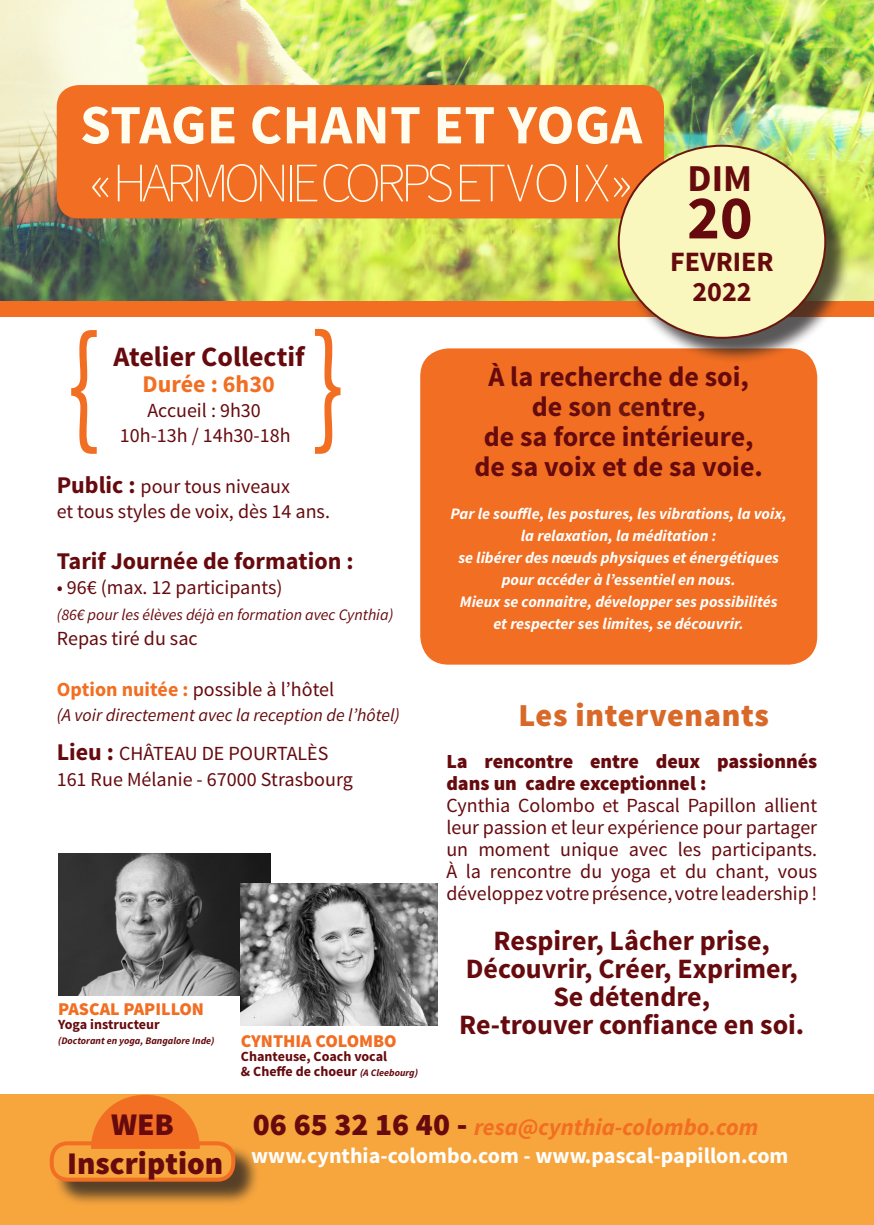
<style>
.page{position:relative;width:874px;height:1225px;background:#fff}
.page>*{position:absolute;margin:0;border:0;box-sizing:border-box;transform-origin:0 0}
.t1{font:700 62px "Source Sans Pro";color:#660a0e}
.t2{font:200 55.4px/58px "Source Sans Pro";letter-spacing:-.09em;color:#fffdf0}
.t3{font:700 38px "Source Sans Pro";color:#660a0e}
.t4{font:900 32px "Source Sans Pro";letter-spacing:.02em;color:#d86928}
.t5{font:900 31.6px "Source Sans Pro";color:#660a0e}
.t6{font:700 28px "Source Sans Pro";color:#660a0e}
.t7{font:700 24px "Source Sans Pro";color:#660a0e}
.t8{font:700 24px "Source Sans Pro";color:#f16e22}
.t9{font:italic 700 23.6px "Source Sans Pro";color:#f16e22}
.t10{font:700 22px "Source Sans Pro";color:#fff}
.t11{font:20px/22px "Source Sans Pro";color:#660a0e;text-align:justify}
.t12{font:900 20px/22px "Source Sans Pro";color:#660a0e}
.t13{font:italic 18px "Source Sans Pro";color:#660a0e}
.t14{font:900 18px "Source Sans Pro";color:#f16e22}
.t15{font:italic 700 16px "Source Sans Pro";color:#fff}
.t16{font:italic 16px "Source Sans Pro";color:#660a0e}
.t17{font:700 14px "Source Sans Pro";color:#660a0e}
.t18{font:italic 700 10px "Source Sans Pro";color:#660a0e}
.s1{font-weight:700}
.s2{font-weight:700;font-size:24px}
.s3{font-weight:700;color:#f16e22}
.s4{font-style:italic;font-size:10px}
.s5{color:#6c1610}
.s6{font-weight:900;font-style:normal;font-size:31.6px;color:#660a0e}
</style>
<div class="page">
<div style="left:420px;top:348px;width:396px;height:316px;background:#f16e22;border-radius:28px"></div>
<img style="left:0;top:0;width:873px;height:301px">
<div style="left:57px;top:85px;width:606px;height:133px;background:#f16e22;border-radius:22px"></div>
<img style="left:58px;top:853px;width:212px;height:142px">
<div style="left:0;top:301px;width:873px;height:15px;background:#f16e22"></div>
<img style="left:241px;top:883px;width:196px;height:142px">
<svg style="left:71px;top:330px;width:26px;height:124px"></svg>
<svg style="left:315px;top:329px;width:25px;height:125px"></svg>
<div style="left:0;top:1094px;width:873px;height:131px;background:#f7a63e"></div>
<div style="left:53px;top:1144px;width:207px;height:62px;background:#231f20;opacity:.75"></div>
<div style="left:52px;top:1143px;width:181px;height:36px;background:#f7a63e;border-radius:16px"></div>
<div style="left:50px;top:1141px;width:185px;height:40px;border:4px solid #f16e22;border-radius:16px"></div>
<svg style="left:91px;top:1094px;width:109px;height:54px"></svg>
<div style="left:620px;top:148px;width:230px;height:216px;background:#231f20;opacity:.75"></div>
<div style="left:618px;top:146px;width:206px;height:192px;background:#f9f7be;border-radius:50%"></div>
<p class="t2" style="left:80px;top:96px;width:563px"><span class="s1">STAGE CHANT ET YOGA </span>« HARMONIE CORPS ET VOIX»</p>
<p class="t3" style="left:687px;top:154px;width:66px">DIM</p>
<p class="t1" style="left:686px;top:178px;width:67px">20</p>
<p class="t6" style="left:669px;top:244px;width:105px">FEVRIER</p>
<p class="t6" style="left:692px;top:274px;width:61px">2022</p>
<p class="t6" style="left:113px;top:339px;width:193px">Atelier Collectif</p>
<p class="t8" style="left:143px;top:368px;width:133px">Durée : 6h30</p>
<p class="t11" style="left:147px;top:400px;width:115px">Accueil : 9h30</p>
<p class="t11" style="left:120px;top:425px;width:172px">10h-13h / 14h30-18h</p>
<p class="t11" style="left:57px;top:476px;width:235px"><span class="s2">Public :</span> pour tous niveaux</p>
<p class="t11" style="left:57px;top:501px;width:274px">et tous styles de voix, dès 14 ans.</p>
<p class="t7" style="left:57px;top:546px;width:298px">Tarif Journée de formation :</p>
<p class="t11" style="left:57px;top:577px;width:227px">• 96€ (max. 12 participants)</p>
<p class="t16" style="left:57px;top:604px;width:338px">(86€ pour les élèves déjà en formation avec Cynthia)</p>
<p class="t11" style="left:57px;top:628px;width:142px">Repas tiré du sac</p>
<p class="t11" style="left:57px;top:678px;width:279px"><span class="s3">Option nuitée :</span> possible à l’hôtel</p>
<p class="t13" style="left:57px;top:704px;width:344px">(A voir directement avec la reception de l’hôtel)</p>
<p class="t11" style="left:57px;top:743px;width:273px"><span class="s2">Lieu :</span> CHÂTEAU DE POURTALÈS</p>
<p class="t11" style="left:57px;top:768px;width:297px">161 Rue Mélanie - 67000 Strasbourg</p>
<p class="t14" style="left:58px;top:997px;width:147px">PASCAL PAPILLON</p>
<p class="t17" style="left:58px;top:1015px;width:103px">Yoga instructeur</p>
<p class="t18" style="left:58px;top:1034px;width:158px">(Doctorant en yoga, Bangalore Inde)</p>
<p class="t14" style="left:241px;top:1028px;width:157px">CYNTHIA COLOMBO</p>
<p class="t17" style="left:241px;top:1047px;width:148px">Chanteuse, Coach vocal</p>
<p class="t17" style="left:241px;top:1062px;width:178px">&amp; Cheffe de choeur <span class="s4">(A Cleebourg)</span></p>
<p class="t6" style="left:488px;top:359px;width:262px">À la recherche de soi,</p>
<p class="t6" style="left:531px;top:389px;width:175px">de s<span class="s5">on ce</span>ntre,</p>
<p class="t6" style="left:483px;top:419px;width:271px">de sa force intérieure,</p>
<p class="t6" style="left:474px;top:449px;width:290px">de sa voix et de sa voie.</p>
<p class="t15" style="left:450px;top:503px;width:338px">Par le souffle, les postures, les vibrations, la voix,</p>
<p class="t15" style="left:520px;top:525px;width:197px">la relaxation, la méditation :</p>
<p class="t15" style="left:458px;top:547px;width:322px">se libérer des nœuds physiques et énergétiques</p>
<p class="t15" style="left:501px;top:569px;width:235px">pour accéder à l’essentiel en nous.</p>
<p class="t15" style="left:459px;top:591px;width:319px">Mieux se connaitre, développer ses possibilités</p>
<p class="t15" style="left:493px;top:613px;width:251px">et respecter ses limites, se découvrir.</p>
<p class="t4" style="left:518px;top:694px;width:252px">Les intervenants</p>
<p class="t12" style="left:446px;top:751px;width:372px">La rencontre entre deux passionnés dans un cadre exceptionnel :</p>
<p class="t11" style="left:446px;top:795px;width:372px">Cynthia Colombo et Pascal Papillon allient leur passion et leur expérience pour partager un moment unique avec les participants.<br>À la rencontre du yoga et du chant, vous développez votre présence, votre leadership !</p>
<p class="t6" style="left:493px;top:923px;width:278px">Respirer, Lâcher prise,</p>
<p class="t6" style="left:465px;top:951px;width:333px">Découvrir, Créer, Exprimer,</p>
<p class="t6" style="left:553px;top:979px;width:158px">Se détendre,</p>
<p class="t6" style="left:459px;top:1007px;width:346px">Re-trouver confiance en soi.</p>
<p class="t5" style="left:111px;top:1104px;width:64px">WEB</p>
<p class="t5" style="left:67px;top:1142px;width:157px">Inscription</p>
<p class="t9" style="left:253px;top:1112px;width:506px"><span class="s6">06 65 32 16 40 -</span> resa@cynthia-colombo.com</p>
<p class="t10" style="left:251px;top:1141px;width:538px">www.cynthia-colombo.com - www.pascal-papillon.com</p>
</div>
